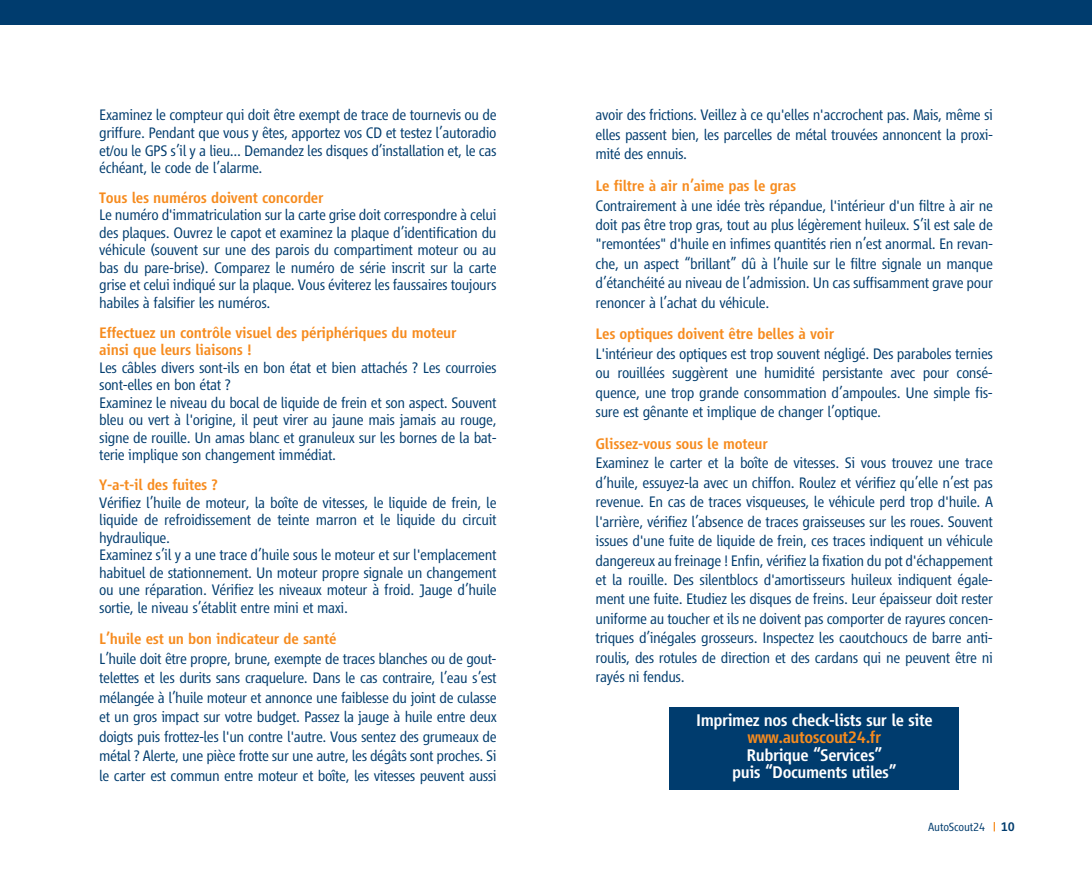
<style>
.page{position:relative;width:1092px;height:869px;background:#fff}
.page>*{position:absolute;margin:0;border:0;box-sizing:border-box;transform-origin:0 0}
.t1{font:500 17.5px/17.5px "Scout Vialog";letter-spacing:-.025em;color:#fff;text-align:center}
.t2{font:500 17.5px "Scout Vialog";letter-spacing:-.025em;color:#f68b1e}
.t3{font:300 15.75px/19.4px "Scout Vialog";letter-spacing:-.025em;color:#003c6e;text-align:justify}
.t4{font:500 15.75px/17.5px "Scout Vialog";letter-spacing:-.015em;color:#f68b1e}
.t5{font:300 12.25px "Scout Vialog";letter-spacing:-.015em;color:#003c6e}
.s1{font-weight:500;font-size:13.12px}
</style>
<div class="page">
<div style="left:0;top:0;width:1091px;height:25px;background:#003c6e"></div>
<div style="left:669px;top:707px;width:290px;height:82px;background:#003c6e"></div>
<p class="t3" style="left:99px;top:108px;width:399px;line-height:17.5px">Examinez le compteur qui doit être exempt de trace de tournevis ou de griffure. Pendant que vous y êtes, apportez vos CD et testez l’autoradio et/ou le GPS s’il y a lieu... Demandez les disques d’installation et, le cas échéant, le code de l’alarme.</p>
<p class="t4" style="left:99px;top:190px;width:226px">Tous les numéros doivent concorder</p>
<p class="t3" style="left:99px;top:207px;width:399px;line-height:17.5px">Le numéro d'immatriculation sur la carte grise doit correspondre à celui des plaques. Ouvrez le capot et examinez la plaque d’identification du véhicule (souvent sur une des parois du compartiment moteur ou au bas du pare-brise). Comparez le numéro de série inscrit sur la carte grise et celui indiqué sur la plaque. Vous éviterez les faussaires toujours habiles à falsifier les numéros.</p>
<p class="t4" style="left:99px;top:325px;width:359px">Effectuez un contrôle visuel des périphériques du moteur ainsi que leurs liaisons !</p>
<p class="t3" style="left:99px;top:360px;width:399px;line-height:17.5px;text-align:left">Les câbles divers sont-ils en bon état et bien attachés ? Les courroies sont-elles en bon état ?<br>Examinez le niveau du bocal de liquide de frein et son aspect. Souvent bleu ou vert à l'origine, il peut virer au jaune mais jamais au rouge, signe de rouille. Un amas blanc et granuleux sur les bornes de la bat&shy;terie implique son changement immédiat.</p>
<p class="t4" style="left:99px;top:477px;width:120px">Y-a-t-il des fuites ?</p>
<p class="t3" style="left:99px;top:494px;width:399px;line-height:17.5px;text-align:left">Vérifiez l’huile de moteur, la boîte de vitesses, le liquide de frein, le liquide de refroidissement de teinte marron et le liquide du circuit hydraulique.<br>Examinez s’il y a une trace d’huile sous le moteur et sur l'emplacement habituel de stationnement. Un moteur propre signale un changement ou une réparation. Vérifiez les niveaux moteur à froid. Jauge d’huile sortie, le niveau s’établit entre mini et maxi.</p>
<p class="t4" style="left:99px;top:631px;width:239px">L’huile est un bon indicateur de santé</p>
<p class="t3" style="left:99px;top:649px;width:399px">L’huile doit être propre, brune, exempte de traces blanches ou de gout&shy;telettes et les durits sans craquelure. Dans le cas contraire, l’eau s’est mélangée à l’huile moteur et annonce une faiblesse du joint de culasse et un gros impact sur votre budget. Passez la jauge à huile entre deux doigts puis frottez-les l'un contre l'autre. Vous sentez des grumeaux de métal ? Alerte, une pièce frotte sur une autre, les dégâts sont proches. Si le carter est commun entre moteur et boîte, les vitesses peuvent aussi</p>
<p class="t3" style="left:595px;top:107px;width:399px">avoir des frictions. Veillez à ce qu'elles n'accrochent pas. Mais, même si elles passent bien, les parcelles de métal trouvées annoncent la proxi&shy;mité des ennuis.</p>
<p class="t4" style="left:595px;top:178px;width:202px">Le filtre à air n’aime pas le gras</p>
<p class="t3" style="left:595px;top:197px;width:399px">Contrairement à une idée très répandue, l'intérieur d'un filtre à air ne doit pas être trop gras, tout au plus légèrement huileux. S’il est sale de "remontées" d'huile en infimes quantités rien n’est anormal. En revan&shy;che, un aspect “brillant” dû à l’huile sur le filtre signale un manque d’étanchéité au niveau de l’admission. Un cas suffisamment grave pour renoncer à l’achat du véhicule.</p>
<p class="t4" style="left:595px;top:326px;width:240px">Les optiques doivent être belles à voir</p>
<p class="t3" style="left:595px;top:345px;width:399px">L'intérieur des optiques est trop souvent négligé. Des paraboles ternies ou rouillées suggèrent une humidité persistante avec pour consé&shy;quence, une trop grande consommation d’ampoules. Une simple fis&shy;sure est gênante et implique de changer l’optique.</p>
<p class="t4" style="left:595px;top:436px;width:174px">Glissez-vous sous le moteur</p>
<p class="t3" style="left:595px;top:454px;width:399px">Examinez le carter et la boîte de vitesses. Si vous trouvez une trace d’huile, essuyez-la avec un chiffon. Roulez et vérifiez qu’elle n’est pas revenue. En cas de traces visqueuses, le véhicule perd trop d'huile. A l'arrière, vérifiez l’absence de traces graisseuses sur les roues. Souvent issues d'une fuite de liquide de frein, ces traces indiquent un véhicule dangereux au freinage ! Enfin, vérifiez la fixation du pot d'échappement et la rouille. Des silentblocs d'amortisseurs huileux indiquent égale&shy;ment une fuite. Etudiez les disques de freins. Leur épaisseur doit rester uniforme au toucher et ils ne doivent pas comporter de rayures concen&shy;triques d’inégales grosseurs. Inspectez les caoutchoucs de barre anti&shy;roulis, des rotules de direction et des cardans qui ne peuvent être ni rayés ni fendus.</p>
<p class="t1" style="left:696px;top:712px;width:238px">Imprimez nos check-lists sur le site</p>
<p class="t2" style="left:747px;top:730px;width:135px">www.autoscout24.fr</p>
<p class="t1" style="left:732px;top:747px;width:166px">Rubrique “Services” puis “Documents utiles”</p>
<p class="t5" style="left:928px;top:822px;width:88px">AutoScout24 <span class="s1">10</span></p>
</div>
